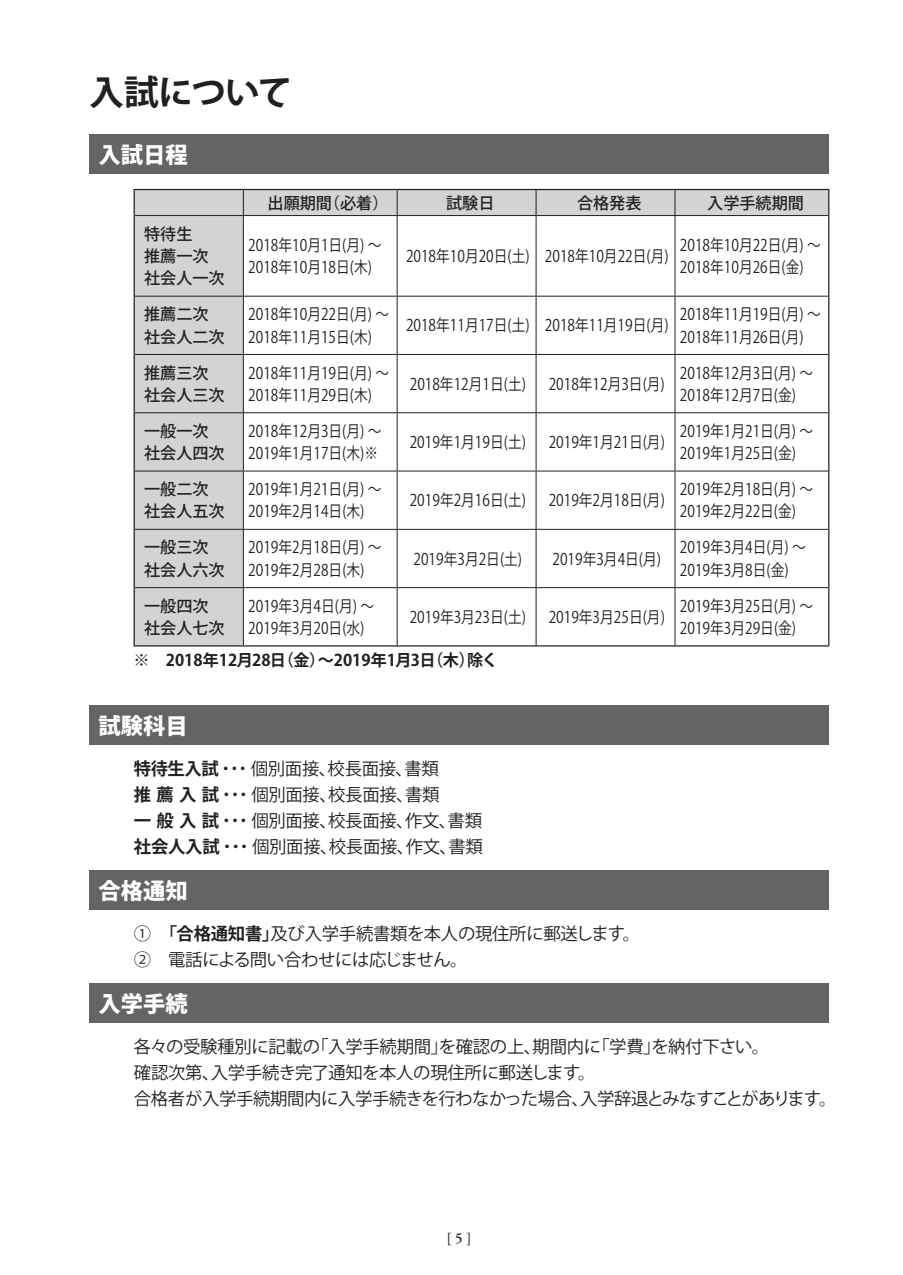
<style>
.page{position:relative;width:903px;height:1275px;background:#fff}
.page>*{position:absolute;margin:0;border:0;box-sizing:border-box;transform-origin:0 0}
.t1{font:34.65px "Koz Go Pro Bold 90 pv RKSJ H";letter-spacing:-.02em;color:#231f20}
.t2{font:22.4px "Koz Go Pro Heavy 90 pv RKSJ H";color:#fff}
.t3{font:17.32px/26.1px "Koz Go Pro Regular 90 pv RKSJ H";letter-spacing:-.015em;color:#231f20}
.t4{font:16.1px/22.4px "Koz Go Pro Regular 90 pv RKSJ H";color:#231f20;scale:.85 1}
.t5{font:16.1px/22.4px "Koz Go Pro Medium 90 pv RKSJ H";color:#231f20}
.t6{font:16.1px "Koz Go Pro Bold 90 pv RKSJ H";color:#231f20}
.t7{font:600 14.88px "Adobe Garamond Pro";color:#231f20}
.s1{font-family:"Koz Go Pro Bold 90 pv RKSJ H"}
</style>
<div class="page">
<div style="left:89px;top:134px;width:739px;height:40px;background:#636466"></div>
<div style="left:135px;top:216px;width:108px;height:429px;background:#d1d3d4"></div>
<hr style="left:134px;top:216px;width:1px;height:80px;background:#231f20">
<hr style="left:828px;top:216px;width:1px;height:80px;background:#231f20">
<hr style="left:134px;top:296px;width:1px;height:58px;background:#231f20">
<hr style="left:828px;top:296px;width:1px;height:58px;background:#231f20">
<hr style="left:134px;top:354px;width:1px;height:59px;background:#231f20">
<hr style="left:828px;top:354px;width:1px;height:59px;background:#231f20">
<hr style="left:134px;top:413px;width:1px;height:58px;background:#231f20">
<hr style="left:828px;top:413px;width:1px;height:58px;background:#231f20">
<hr style="left:134px;top:471px;width:1px;height:58px;background:#231f20">
<hr style="left:828px;top:471px;width:1px;height:58px;background:#231f20">
<hr style="left:134px;top:529px;width:1px;height:59px;background:#231f20">
<hr style="left:828px;top:529px;width:1px;height:59px;background:#231f20">
<hr style="left:134px;top:588px;width:1px;height:57px;background:#231f20">
<hr style="left:828px;top:588px;width:1px;height:57px;background:#231f20">
<hr style="left:134px;top:645px;width:695px;height:1px;background:#231f20">
<svg style="left:134px;top:189px;width:695px;height:27px;background:#c8c9ca"></svg>
<hr style="left:135px;top:215px;width:262px;height:1px;background:#231f20">
<hr style="left:243px;top:216px;width:1px;height:80px;background:#231f20">
<hr style="left:397px;top:215px;width:139px;height:1px;background:#231f20">
<hr style="left:397px;top:216px;width:1px;height:80px;background:#231f20">
<hr style="left:536px;top:215px;width:139px;height:1px;background:#231f20">
<hr style="left:536px;top:216px;width:1px;height:80px;background:#231f20">
<hr style="left:675px;top:215px;width:153px;height:1px;background:#231f20">
<hr style="left:675px;top:216px;width:1px;height:80px;background:#231f20">
<hr style="left:135px;top:296px;width:262px;height:1px;background:#231f20">
<hr style="left:243px;top:297px;width:1px;height:57px;background:#231f20">
<hr style="left:397px;top:296px;width:139px;height:1px;background:#231f20">
<hr style="left:397px;top:297px;width:1px;height:57px;background:#231f20">
<hr style="left:536px;top:296px;width:139px;height:1px;background:#231f20">
<hr style="left:536px;top:297px;width:1px;height:57px;background:#231f20">
<hr style="left:675px;top:296px;width:153px;height:1px;background:#231f20">
<hr style="left:675px;top:297px;width:1px;height:57px;background:#231f20">
<hr style="left:135px;top:354px;width:262px;height:1px;background:#231f20">
<hr style="left:243px;top:355px;width:1px;height:57px;background:#231f20">
<hr style="left:397px;top:354px;width:139px;height:1px;background:#231f20">
<hr style="left:397px;top:355px;width:1px;height:57px;background:#231f20">
<hr style="left:536px;top:354px;width:139px;height:1px;background:#231f20">
<hr style="left:536px;top:355px;width:1px;height:57px;background:#231f20">
<hr style="left:675px;top:354px;width:153px;height:1px;background:#231f20">
<hr style="left:675px;top:355px;width:1px;height:57px;background:#231f20">
<hr style="left:135px;top:412px;width:262px;height:1px;background:#231f20">
<hr style="left:243px;top:413px;width:1px;height:58px;background:#231f20">
<hr style="left:397px;top:412px;width:139px;height:1px;background:#231f20">
<hr style="left:397px;top:413px;width:1px;height:58px;background:#231f20">
<hr style="left:536px;top:412px;width:139px;height:1px;background:#231f20">
<hr style="left:536px;top:413px;width:1px;height:58px;background:#231f20">
<hr style="left:675px;top:412px;width:153px;height:1px;background:#231f20">
<hr style="left:675px;top:413px;width:1px;height:58px;background:#231f20">
<hr style="left:135px;top:471px;width:262px;height:1px;background:#231f20">
<hr style="left:243px;top:471px;width:1px;height:58px;background:#231f20">
<hr style="left:397px;top:471px;width:139px;height:1px;background:#231f20">
<hr style="left:397px;top:471px;width:1px;height:58px;background:#231f20">
<hr style="left:536px;top:471px;width:139px;height:1px;background:#231f20">
<hr style="left:536px;top:471px;width:1px;height:58px;background:#231f20">
<hr style="left:675px;top:471px;width:153px;height:1px;background:#231f20">
<hr style="left:675px;top:471px;width:1px;height:58px;background:#231f20">
<hr style="left:135px;top:529px;width:262px;height:1px;background:#231f20">
<hr style="left:243px;top:530px;width:1px;height:57px;background:#231f20">
<hr style="left:397px;top:529px;width:139px;height:1px;background:#231f20">
<hr style="left:397px;top:530px;width:1px;height:57px;background:#231f20">
<hr style="left:536px;top:529px;width:139px;height:1px;background:#231f20">
<hr style="left:536px;top:530px;width:1px;height:57px;background:#231f20">
<hr style="left:675px;top:529px;width:153px;height:1px;background:#231f20">
<hr style="left:675px;top:530px;width:1px;height:57px;background:#231f20">
<hr style="left:135px;top:587px;width:262px;height:1px;background:#231f20">
<hr style="left:243px;top:588px;width:1px;height:57px;background:#231f20">
<hr style="left:397px;top:587px;width:139px;height:1px;background:#231f20">
<hr style="left:397px;top:588px;width:1px;height:57px;background:#231f20">
<hr style="left:536px;top:587px;width:139px;height:1px;background:#231f20">
<hr style="left:536px;top:588px;width:1px;height:57px;background:#231f20">
<hr style="left:675px;top:587px;width:153px;height:1px;background:#231f20">
<hr style="left:675px;top:588px;width:1px;height:57px;background:#231f20">
<div style="left:89px;top:705px;width:739px;height:40px;background:#636466"></div>
<div style="left:89px;top:870px;width:739px;height:40px;background:#636466"></div>
<div style="left:89px;top:983px;width:739px;height:40px;background:#636466"></div>
<h1 class="t1" style="left:89px;top:79px;width:204px">入試について</h1>
<h2 class="t2" style="left:99px;top:146px;width:91px">入試日程</h2>
<p class="t5" style="left:268px;top:194px;width:122px">出願期間（必着）</p>
<p class="t5" style="left:446px;top:194px;width:50px">試験日</p>
<p class="t5" style="left:577px;top:194px;width:66px">合格発表</p>
<p class="t5" style="left:707px;top:194px;width:98px">入学手続期間</p>
<p class="t5" style="left:144px;top:225px;width:82px">特待生<br>推薦一次社会人一次</p>
<p class="t4" style="left:248px;top:236px;width:158px">2018年10月1日(月) ～<br>2018年10月18日(木)</p>
<p class="t4" style="left:406px;top:247px;width:310px">2018年10月20日(土) 2018年10月22日(月)</p>
<p class="t4" style="left:680px;top:236px;width:167px">2018年10月22日(月) ～<br>2018年10月26日(金)</p>
<p class="t5" style="left:144px;top:305px;width:82px">推薦二次社会人二次</p>
<p class="t4" style="left:248px;top:305px;width:167px">2018年10月22日(月) ～<br>2018年11月15日(木)</p>
<p class="t4" style="left:406px;top:316px;width:310px">2018年11月17日(土) 2018年11月19日(月)</p>
<p class="t4" style="left:680px;top:305px;width:167px">2018年11月19日(月) ～<br>2018年11月26日(月)</p>
<p class="t5" style="left:144px;top:363px;width:82px">推薦三次社会人三次</p>
<p class="t4" style="left:248px;top:363px;width:167px">2018年11月19日(月) ～<br>2018年11月29日(木)</p>
<p class="t4" style="left:410px;top:375px;width:138px">2018年12月1日(土)</p>
<p class="t4" style="left:549px;top:375px;width:138px">2018年12月3日(月)</p>
<p class="t4" style="left:680px;top:363px;width:158px">2018年12月3日(月) ～<br>2018年12月7日(金)</p>
<p class="t5" style="left:144px;top:422px;width:82px">一般一次社会人四次</p>
<p class="t4" style="left:248px;top:422px;width:158px">2018年12月3日(月) ～<br>2019年1月17日(木)※</p>
<p class="t4" style="left:410px;top:433px;width:138px">2019年1月19日(土)</p>
<p class="t4" style="left:549px;top:433px;width:138px">2019年1月21日(月)</p>
<p class="t4" style="left:680px;top:422px;width:158px">2019年1月21日(月) ～<br>2019年1月25日(金)</p>
<p class="t5" style="left:144px;top:480px;width:82px">一般二次社会人五次</p>
<p class="t4" style="left:248px;top:480px;width:158px">2019年1月21日(月) ～<br>2019年2月14日(木)</p>
<p class="t4" style="left:410px;top:491px;width:138px">2019年2月16日(土)</p>
<p class="t4" style="left:549px;top:491px;width:138px">2019年2月18日(月)</p>
<p class="t4" style="left:680px;top:480px;width:158px">2019年2月18日(月) ～<br>2019年2月22日(金)</p>
<p class="t5" style="left:144px;top:538px;width:82px">一般三次社会人六次</p>
<p class="t4" style="left:248px;top:538px;width:158px">2019年2月18日(月) ～<br>2019年2月28日(木)</p>
<p class="t4" style="left:413px;top:549px;width:129px">2019年3月2日(土)</p>
<p class="t4" style="left:552px;top:549px;width:129px">2019年3月4日(月)</p>
<p class="t4" style="left:680px;top:538px;width:149px">2019年3月4日(月) ～<br>2019年3月8日(金)</p>
<p class="t5" style="left:144px;top:597px;width:82px">一般四次社会人七次</p>
<p class="t4" style="left:248px;top:597px;width:149px">2019年3月4日(月) ～<br>2019年3月20日(水)</p>
<p class="t4" style="left:410px;top:608px;width:138px">2019年3月23日(土)</p>
<p class="t4" style="left:549px;top:608px;width:138px">2019年3月25日(月)</p>
<p class="t4" style="left:680px;top:597px;width:158px">2019年3月25日(月) ～<br>2019年3月29日(金)</p>
<p class="t6" style="left:134px;top:654px;width:366px">※　2018年12月28日（金）～2019年1月3日（木）除く</p>
<h2 class="t2" style="left:99px;top:717px;width:91px">試験科目</h2>
<p class="t3" style="left:134px;top:758px;width:350px"><span class="s1">特待生入試</span> ・・・ 個別面接、校長面接、書類<br><span class="s1">推薦入試</span> ・・・ 個別面接、校長面接、書類<br><span class="s1">一般入試</span> ・・・ 個別面接、校長面接、作文、書類<span class="s1">社会人入試</span> ・・・ 個別面接、校長面接、作文、書類</p>
<h2 class="t2" style="left:99px;top:882px;width:91px">合格通知</h2>
<p class="t3" style="left:134px;top:923px;width:508px">①　<span class="s1">「合格通知書」</span>及び入学手続書類を本人の現住所に郵送します。<br>②　電話による問い合わせには応じません。</p>
<h2 class="t2" style="left:99px;top:995px;width:91px">入学手続</h2>
<p class="t3" style="left:134px;top:1036px;width:704px">各々の受験種別に記載の「入学手続期間」を確認の上、期間内に「学費」を納付下さい。<br>確認次第、入学手続き完了通知を本人の現住所に郵送します。<br>合格者が入学手続期間内に入学手続きを行わなかった場合、入学辞退とみなすことがあります。</p>
<p class="t7" style="left:447px;top:1232px;width:26px">[ 5 ]</p>
</div>
